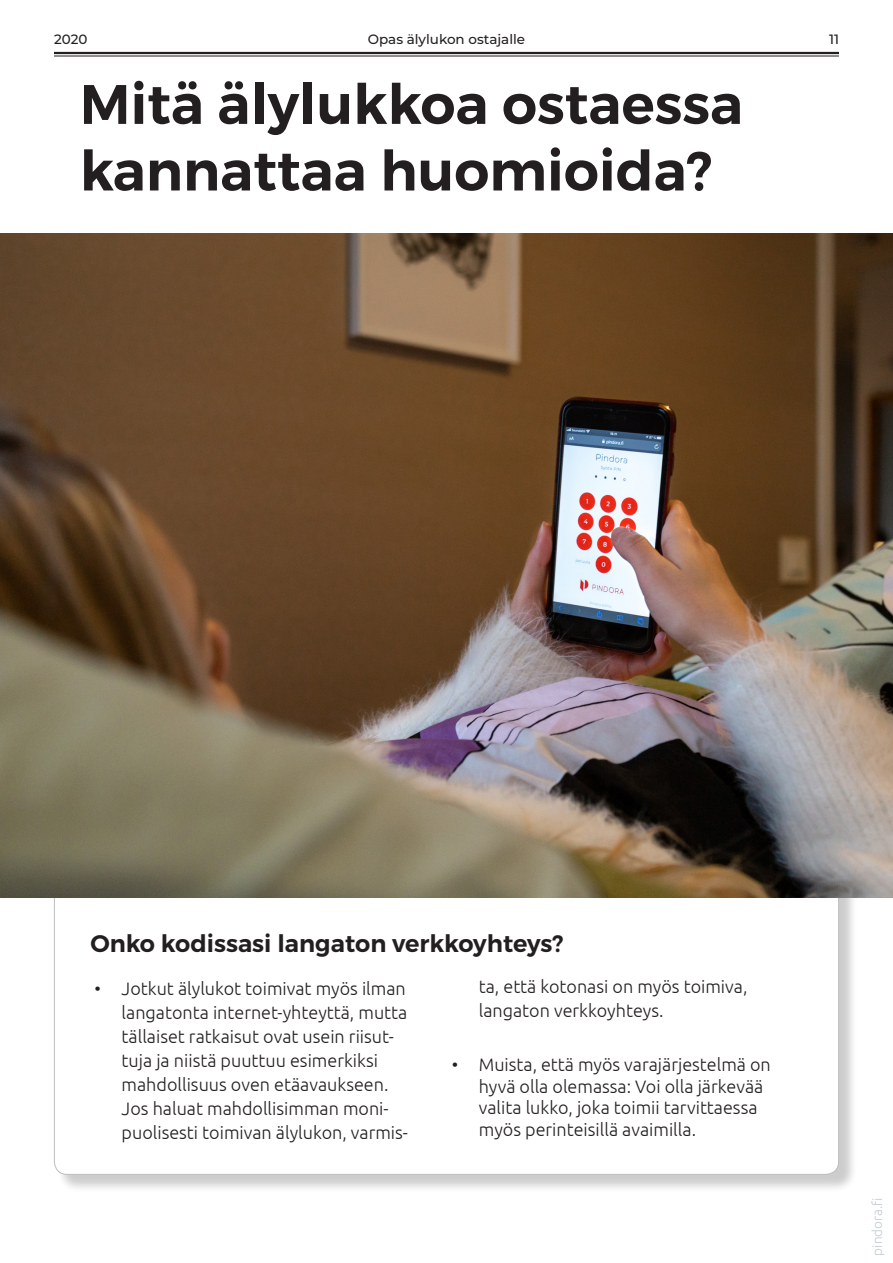
<style>
.page{position:relative;width:893px;height:1263px;background:#fff}
.page>*{position:absolute;margin:0;border:0;box-sizing:border-box;transform-origin:0 0}
.t1{font:600 55.5px/66.6px "Montserrat";color:#231f20}
.Kappaletyyli_2{font:600 24px "Montserrat";color:#231f20}
.t2{font:300 18px/24px "Ubuntu";color:#231f20}
.t3{font:500 13.5px "Montserrat";color:#231f20}
.t4{font:300 13.5px "Ubuntu";color:#c4ced4}
</style>
<div class="page">
<div style="left:56px;top:441px;width:802px;height:752px;background:#231f20;opacity:.75"></div>
<div style="left:54px;top:439px;width:785px;height:735px;background:#fff;border-radius:13px"></div>
<hr style="left:54px;top:52px;width:785px;height:2px;background:#231f20">
<hr style="left:54px;top:56px;width:785px;height:1px;background:#231f20">
<img style="left:0;top:234px;width:893px;height:663px">
<p class="t3" style="left:368px;top:30px;width:159px">Opas älylukon ostajalle</p>
<p class="t3" style="left:54px;top:30px;width:35px">2020</p>
<p class="t3" style="left:829px;top:30px;width:11px">11</p>
<p class="t1" style="left:80px;top:71px;width:665px">Mitä älylukkoa ostaessa kannattaa huomioida?</p>
<p class="Kappaletyyli_2" style="left:90px;top:929px;width:475px">Onko kodissasi langaton verkkoyhteys?</p>
<p class="t2" style="left:479px;top:974px;width:270px">ta, että kotonasi on myös toimiva, langaton verkkoyhteys.</p>
<p class="t2" style="left:479px;top:1053px;width:293px;line-height:21.6px;text-indent:-27px">• Muista, että myös varajärjestelmä on hyvä olla olemassa: Voi olla järkevää valita lukko, joka toimii tarvittaessa myös perinteisillä avaimilla.</p>
<p class="t2" style="left:122px;top:976px;width:288px;text-indent:-27px">• Jotkut älylukot toimivat myös ilman langatonta internet-yhteyttä, mutta tällaiset ratkaisut ovat usein riisut&shy;tuja ja niistä puuttuu esimerkiksi mahdollisuus oven etäavaukseen.<br>Jos haluat mahdollisimman moni&shy;puolisesti toimivan älylukon, varmis-</p>
<p class="t4" style="left:869px;top:1255px;width:59px;rotate:-90deg">pindora.fi</p>
</div>
